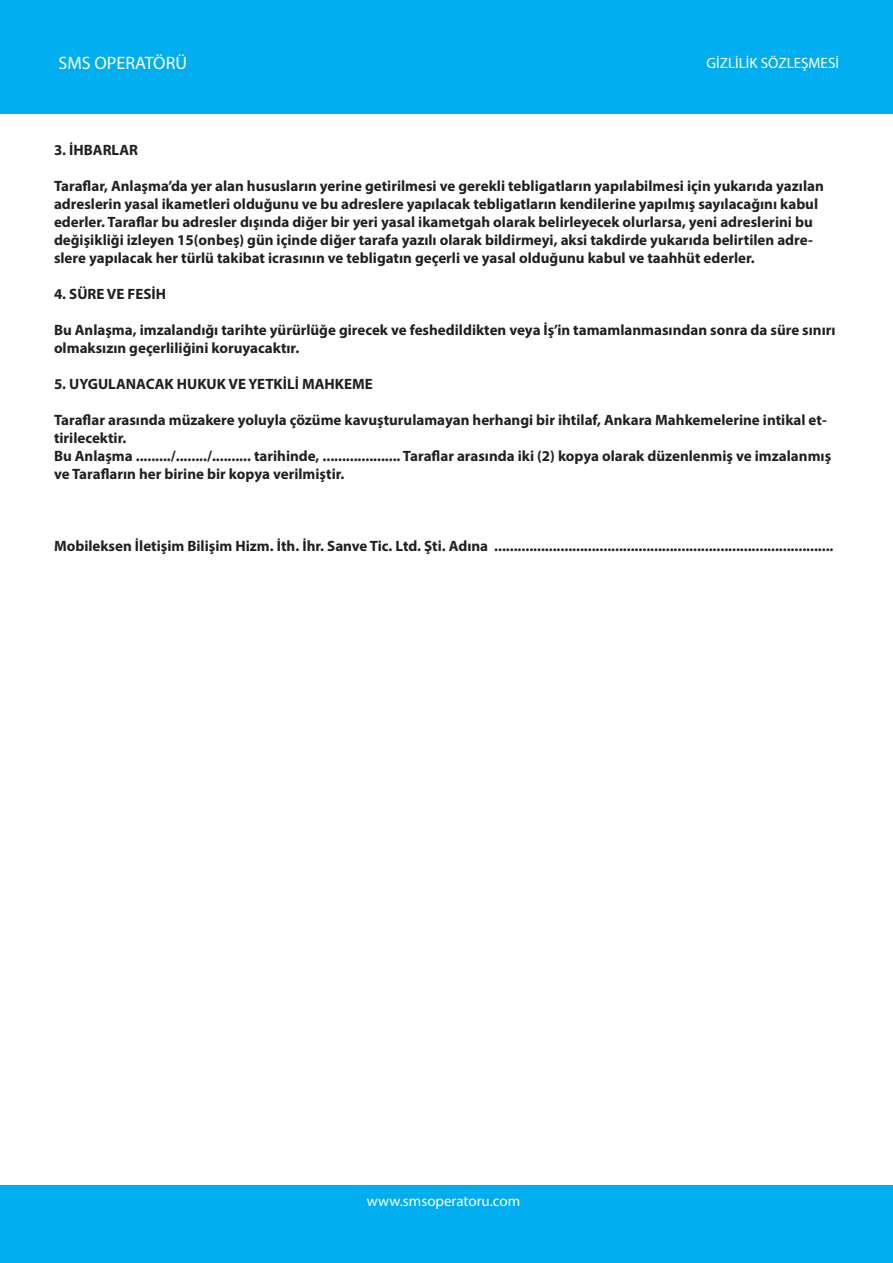
<style>
.page{position:relative;width:893px;height:1263px;background:#fff}
.page>*{position:absolute;margin:0;border:0;box-sizing:border-box;transform-origin:0 0}
.t1{font:18px "Myriad Pro";color:#fff}
.t2{font:700 15px/18px "Myriad Pro";color:#231f20}
.t3{font:15px "Myriad Pro";color:#fff}
</style>
<div class="page">
<div style="left:0;top:0;width:893px;height:114px;background:#00aeef"></div>
<div style="left:0;top:1185px;width:893px;height:78px;background:#00aeef"></div>
<p class="t1" style="left:59px;top:52px;width:130px">SMS OPERATÖRÜ</p>
<p class="t3" style="left:706px;top:53px;width:134px">GİZLİLİK SÖZLEŞMESİ</p>
<p class="t2" style="left:54px;top:140px;width:86px">3. İHBARLAR</p>
<p class="t2" style="left:54px;top:176px;width:771px">Taraflar, Anlaşma’da yer alan hususların yerine getirilmesi ve gerekli tebligatların yapılabilmesi için yukarıda yazılan adreslerin yasal ikametleri olduğunu ve bu adreslere yapılacak tebligatların kendilerine yapılmış sayılacağını kabul ederler. Taraflar bu adresler dışında diğer bir yeri yasal ikametgah olarak belirleyecek olurlarsa, yeni adreslerini bu değişikliği izleyen 15(onbeş) gün içinde diğer tarafa yazılı olarak bildirmeyi, aksi takdirde yukarıda belirtilen adre&shy;slere yapılacak her türlü takibat icrasının ve tebligatın geçerli ve yasal olduğunu kabul ve taahhüt ederler.</p>
<p class="t2" style="left:54px;top:284px;width:114px">4. SÜRE VE FESİH</p>
<p class="t2" style="left:54px;top:320px;width:783px">Bu Anlaşma, imzalandığı tarihte yürürlüğe girecek ve feshedildikten veya İş’in tamamlanmasından sonra da süre sınırı olmaksızın geçerliliğini koruyacaktır.</p>
<p class="t2" style="left:54px;top:374px;width:320px">5. UYGULANACAK HUKUK VE YETKİLİ MAHKEME</p>
<p class="t2" style="left:54px;top:410px;width:774px">Taraflar arasında müzakere yoluyla çözüme kavuşturulamayan herhangi bir ihtilaf, Ankara Mahkemelerine intikal et&shy;tirilecektir.</p>
<p class="t2" style="left:54px;top:446px;width:779px">Bu Anlaşma ........./......../.......... tarihinde, .................... Taraflar arasında iki (2) kopya olarak düzenlenmiş ve imzalanmış ve Tarafların her birine bir kopya verilmiştir.</p>
<p class="t2" style="left:54px;top:536px;width:781px">Mobileksen İletişim Bilişim Hizm. İth. İhr. Sanve Tic. Ltd. Şti. Adına .......................................................................................</p>
<p class="t3" style="left:367px;top:1191px;width:155px">www.smsoperatoru.com</p>
</div>
